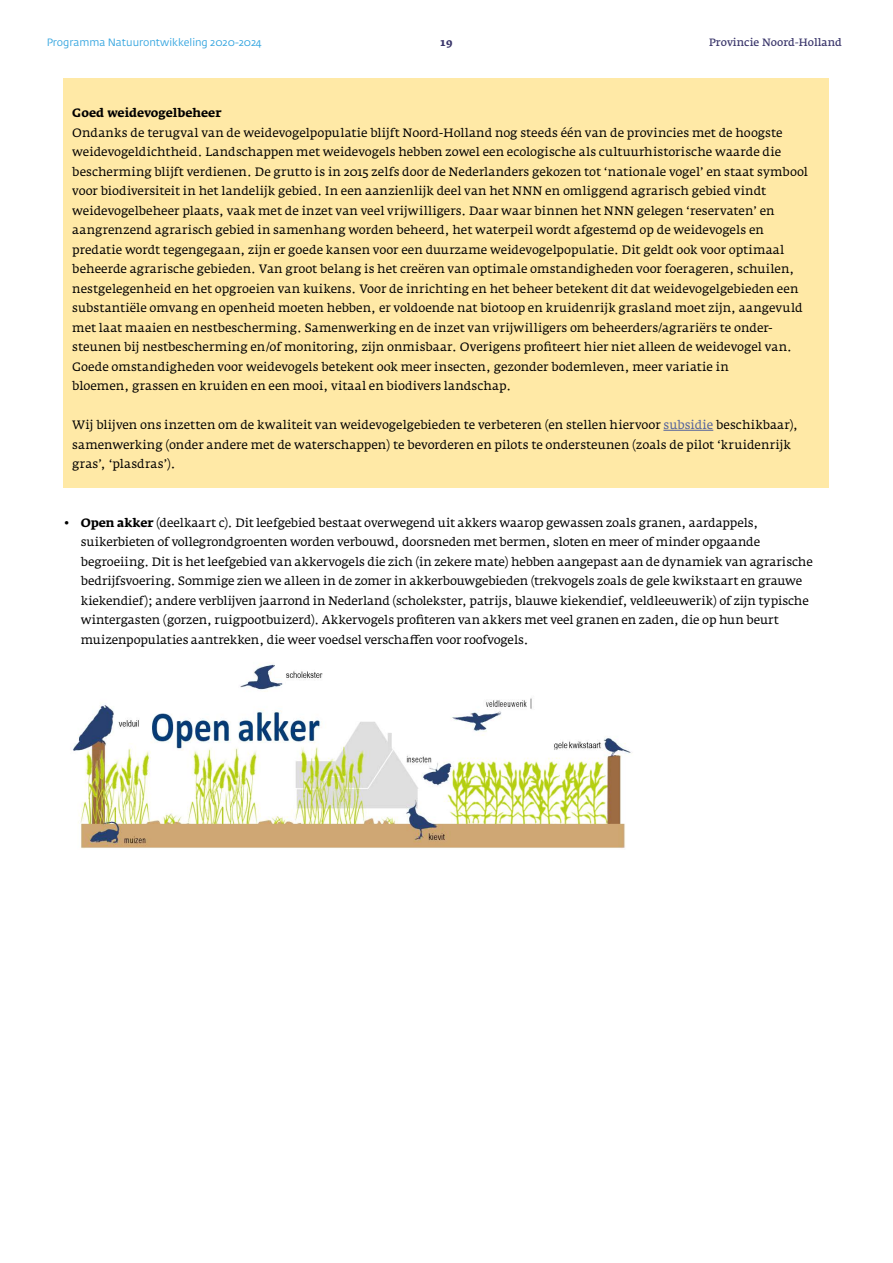
<style>
.page{position:relative;width:893px;height:1263px;background:#fff}
.page>*{position:absolute;margin:0;border:0;box-sizing:border-box;transform-origin:0 0}
.t1{font:12px/19.5px "Fedra Serif A Std";color:#000}
.t2{font:700 12px "Fedra Serif A Std";color:#000}
.t3{font:10.5px "Fedra Sans Std";color:#32a4df}
.t4{font:600 10.5px "Fedra Serif A Std";color:#3a366b}
.t5{font:700 10.5px "Fedra Serif A Std";color:#3a366b}
.s1{color:#53629c}
.s2{font-weight:700}
</style>
<div class="page">
<div style="left:64px;top:78px;width:765px;height:409px;background:#ffe9a6"></div>
<hr style="left:663px;top:430px;width:50px;height:1px;background:#53629c">
<img style="left:72px;top:664px;width:559px;height:185px">
<p class="t3" style="left:47px;top:35px;width:216px">Programma Natuurontwikkeling 2020-2024</p>
<p class="t5" style="left:440px;top:36px;width:14px">19</p>
<p class="t4" style="left:709px;top:36px;width:134px">Provincie Noord-Holland</p>
<p class="t2" style="left:72px;top:106px;width:151px">Goed weidevogelbeheer</p>
<p class="t1" style="left:72px;top:123px;width:737px">Ondanks de terugval van de weidevogelpopulatie blijft Noord-Holland nog steeds één van de provincies met de hoogste weidevogeldichtheid. Landschappen met weidevogels hebben zowel een ecologische als cultuurhistorische waarde die bescherming blijft verdienen. De grutto is in 2015 zelfs door de Nederlanders gekozen tot ‘nationale vogel’ en staat symbool voor biodiversiteit in het landelijk gebied. In een aanzienlijk deel van het NNN en omliggend agrarisch gebied vindt weidevogelbeheer plaats, vaak met de inzet van veel vrijwilligers. Daar waar binnen het NNN gelegen ‘reservaten’ en aangrenzend agrarisch gebied in samenhang worden beheerd, het waterpeil wordt afgestemd op de weidevogels en predatie wordt tegengegaan, zijn er goede kansen voor een duurzame weidevogelpopulatie. Dit geldt ook voor optimaal beheerde agrarische gebieden. Van groot belang is het creëren van optimale omstandigheden voor foerageren, schuilen, nestgelegenheid en het opgroeien van kuikens. Voor de inrichting en het beheer betekent dit dat weidevogelgebieden een substantiële omvang en openheid moeten hebben, er voldoende nat biotoop en kruidenrijk grasland moet zijn, aangevuld met laat maaien en nestbescherming. Samenwerking en de inzet van vrijwilligers om beheerders/agrariërs te onder&shy;steunen bij nestbescherming en/of monitoring, zijn onmisbaar. Overigens profiteert hier niet alleen de weidevogel van.<br>Goede omstandigheden voor weidevogels betekent ook meer insecten, gezonder bodemleven, meer variatie in<br>bloemen, grassen en kruiden en een mooi, vitaal en biodivers landschap.</p>
<p class="t1" style="left:72px;top:415px;width:727px">Wij blijven ons inzetten om de kwaliteit van weidevogelgebieden te verbeteren (en stellen hiervoor <span class="s1">subsidie</span> beschikbaar), samenwerking (onder andere met de waterschappen) te bevorderen en pilots te ondersteunen (zoals de pilot ‘kruidenrijk gras’, ‘plasdras’).</p>
<p class="t1" style="left:81px;top:513px;width:733px;text-indent:-17px"><span class="s2">• Open akker</span> (deelkaart c). Dit leefgebied bestaat overwegend uit akkers waarop gewassen zoals granen, aardappels, suikerbieten of vollegrondgroenten worden verbouwd, doorsneden met bermen, sloten en meer of minder opgaande begroeiing. Dit is het leefgebied van akkervogels die zich (in zekere mate) hebben aangepast aan de dynamiek van agrarische bedrijfsvoering. Sommige zien we alleen in de zomer in akkerbouwgebieden (trekvogels zoals de gele kwikstaart en grauwe kiekendief); andere verblijven jaarrond in Nederland (scholekster, patrijs, blauwe kiekendief, veldleeuwerik) of zijn typische wintergasten (gorzen, ruigpootbuizerd). Akkervogels profiteren van akkers met veel granen en zaden, die op hun beurt muizenpopulaties aantrekken, die weer voedsel verschaffen voor roofvogels.</p>
</div>
